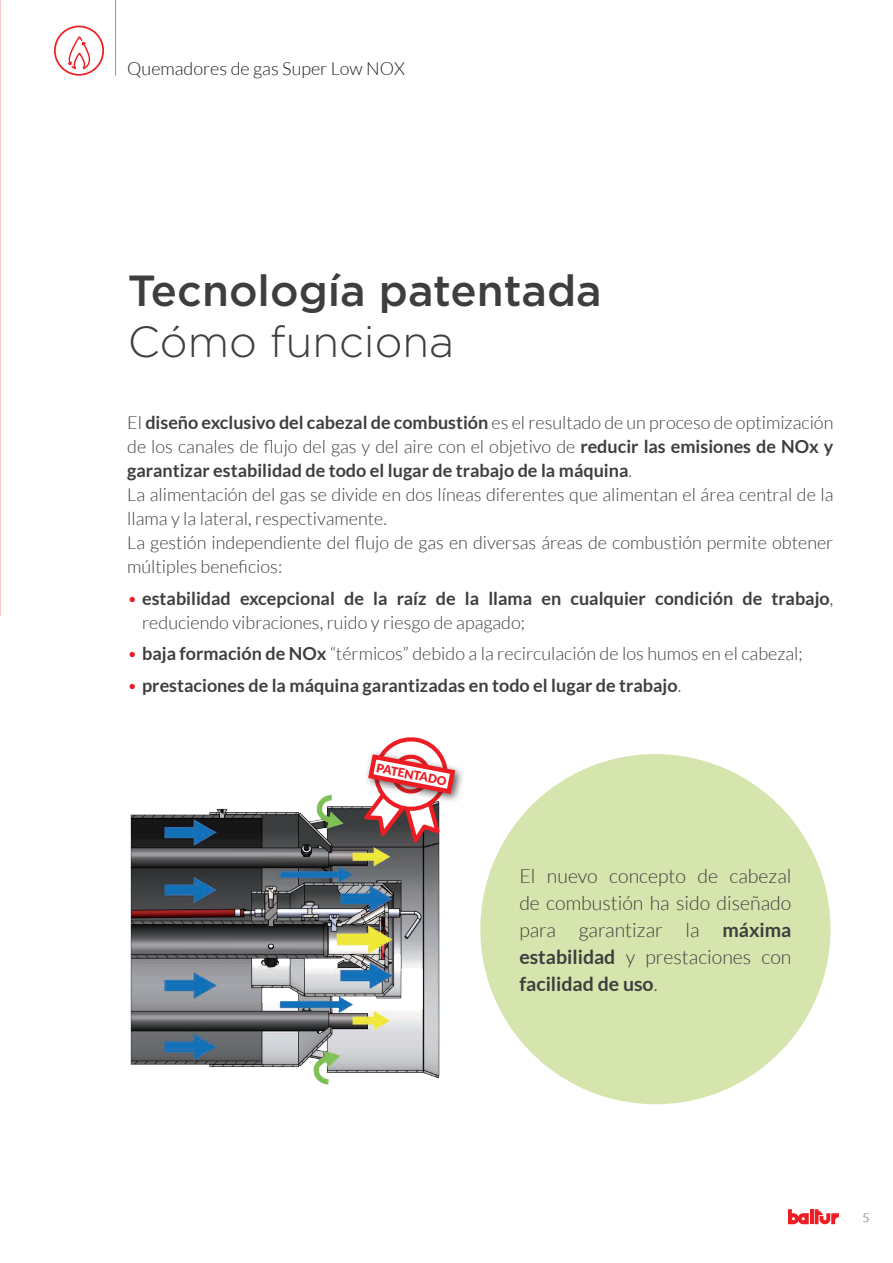
<style>
.page{position:relative;width:893px;height:1263px;background:#fff}
.page>*{position:absolute;margin:0;border:0;box-sizing:border-box;transform-origin:0 0}
.t1{font:500 43.5px "Gotham HTF";color:#3e3e3f}
.t2{font:300 43.5px "Gotham HTF";color:#3e3e3f}
.t3{font:300 19.5px/27px "Lato";color:#3e3e3f;text-align:justify}
.t4{font:700 18px/24px "Lato";color:#3e3e3f;text-align:justify}
.t5{font:300 18px/24px "Lato";color:#3e3e3f}
.t6{font:300 18px "Lato";color:#231f20}
.t7{font:900 12px "Lato";color:#ee1d23}
.t8{font:300 12px "Lato";color:#3e3e3f}
.s1{font-weight:300}
.s2{font-weight:300;color:#ee1d23}
.s3{color:#ee1d23}
.s4{font-weight:700}
</style>
<div class="page">
<img style="left:130px;top:794px;width:310px;height:291px">
<div style="left:480px;top:754px;width:350px;height:350px;background:#d6e4ad;border-radius:50%"></div>
<hr style="left:115px;top:0;width:1px;height:76px;background:#939598">
<svg style="left:54px;top:26px;width:50px;height:50px"></svg>
<div style="left:363px;top:749px;width:102px;height:56px;background:#231f20;opacity:.75"></div>
<svg style="left:358px;top:737px;width:100px;height:113px"></svg>
<svg style="left:788px;top:1209px;width:21px;height:15px"></svg>
<hr style="left:810px;top:1209px;width:4px;height:15px;background:#ee1d23">
<svg style="left:815px;top:1209px;width:24px;height:15px"></svg>
<p class="t6" style="left:127px;top:59px;width:279px">Quemadores de gas Super Low NOX</p>
<p class="t1" style="left:128px;top:266px;width:476px">Tecnología patentada</p>
<p class="t2" style="left:128px;top:318px;width:328px">Cómo funciona</p>
<p class="t4" style="left:127px;top:410px;width:708px"><span class="s1">El</span> diseño exclusivo del cabezal de combustión <span class="s1">es el resultado de un proceso de optimización de los canales de flujo del gas y del aire con el objetivo de</span> reducir las emisiones de NOx y garantizar estabilidad de todo el lugar de trabajo de la máquina<span class="s1">.</span></p>
<p class="t5" style="left:127px;top:483px;width:708px">La alimentación del gas se divide en dos líneas diferentes que alimentan el área central de la llama y la lateral, respectivamente.</p>
<p class="t5" style="left:127px;top:531px;width:708px">La gestión independiente del flujo de gas en diversas áreas de combustión permite obtener múltiples beneficios:</p>
<p class="t4" style="left:142px;top:586px;width:693px;text-indent:-15px"><span class="s2">•</span> estabilidad excepcional de la raíz de la llama en cualquier condición de trabajo<span class="s1">, reduciendo vibraciones, ruido y riesgo de apagado;</span></p>
<p class="t5" style="left:127px;top:642px;width:677px"><span class="s3">•</span> <span class="s4">baja formación de NOx</span> “térmicos” debido a la recirculación de los humos en el cabezal;</p>
<p class="t4" style="left:127px;top:673px;width:555px"><span class="s2">•</span> prestaciones de la máquina garantizadas en todo el lugar de trabajo<span class="s1">.</span></p>
<p class="t7" style="left:378px;top:761px;width:73px;rotate:11deg">PATENTADO</p>
<p class="t3" style="left:519px;top:862px;width:274px">El nuevo concepto de cabezal de combustión ha sido diseñado para garantizar la <span class="s4">máxima estabilidad</span> y prestaciones con <span class="s4">facilidad de uso</span>.</p>
<p class="t8" style="left:862px;top:1211px;width:8px">5</p>
</div>
